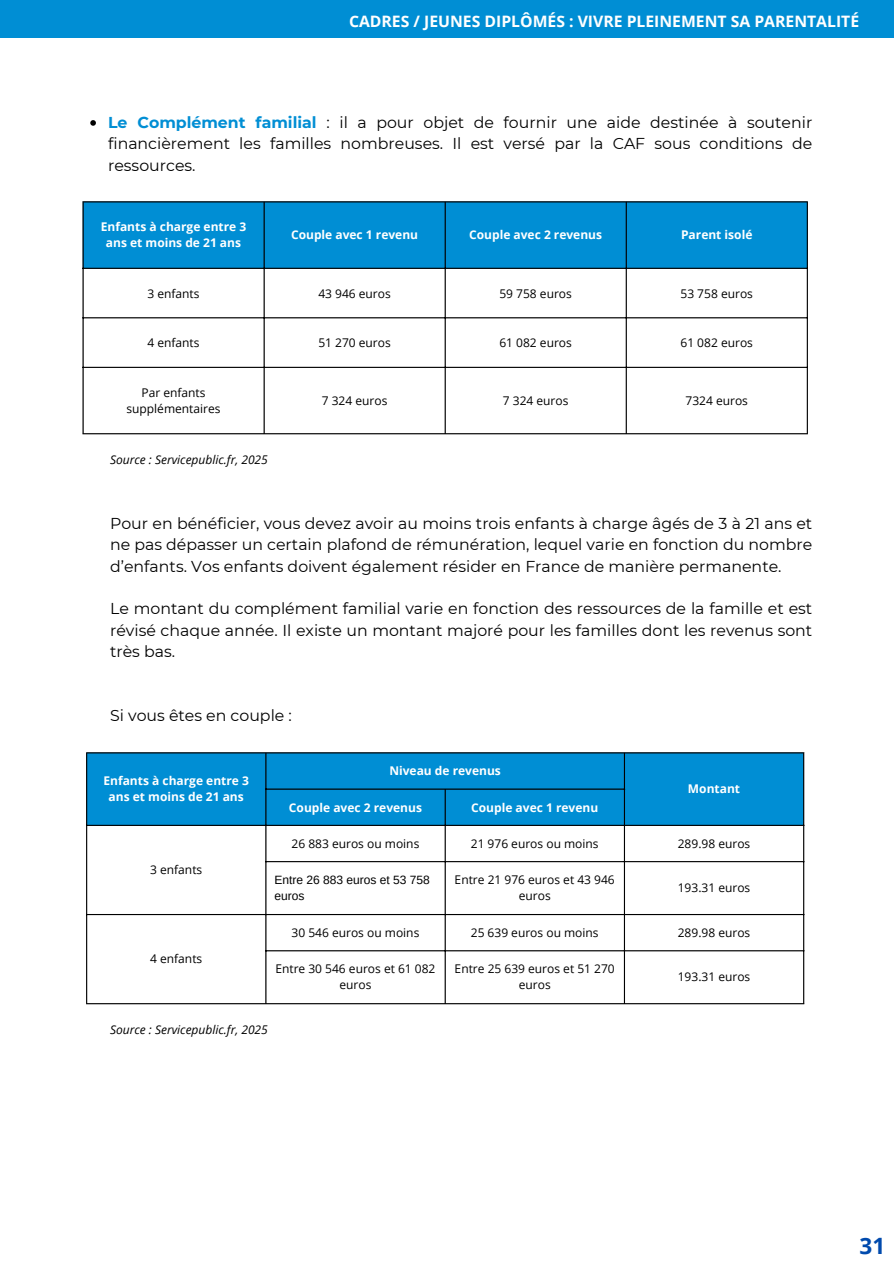
<style>
.page{position:relative;width:894px;height:1264px;background:#fff}
.page>*{position:absolute;margin:0;border:0;box-sizing:border-box;transform-origin:0 0}
.t1{font:700 22.5px "Open Sans";color:#004aad}
.t2{font:15.75px/21.3px "Montserrat";color:#000;text-align:justify}
.t3{font:700 15.75px "Open Sans";color:#fff}
.t4{font:12px/16px "Open Sans";color:#000;text-align:center}
.t5{font:700 12px/16px "Open Sans";color:#fff;text-align:center}
.t6{font:italic 12px "Open Sans";color:#000}
.t7{font:12px/16px "Arimo";color:#000}
.s1{font-weight:700;color:#008ed4}
</style>
<div class="page">
<div style="left:0;top:0;width:893px;height:38px;background:#008ed4"></div>
<div style="left:84px;top:202px;width:722px;height:66px;background:#008ed4"></div>
<hr style="left:82px;top:202px;width:2px;height:231px;background:#000">
<hr style="left:263px;top:202px;width:1px;height:231px;background:#000">
<hr style="left:444px;top:202px;width:1px;height:231px;background:#000">
<hr style="left:625px;top:202px;width:1px;height:231px;background:#000">
<hr style="left:806px;top:202px;width:1px;height:231px;background:#000">
<hr style="left:82px;top:201px;width:725px;height:1px;background:#000">
<hr style="left:82px;top:268px;width:725px;height:1px;background:#000">
<hr style="left:82px;top:317px;width:725px;height:1px;background:#000">
<hr style="left:82px;top:367px;width:725px;height:1px;background:#000">
<hr style="left:82px;top:433px;width:725px;height:1px;background:#000">
<div style="left:87px;top:753px;width:715px;height:71px;background:#008ed4"></div>
<hr style="left:86px;top:753px;width:1px;height:250px;background:#000">
<hr style="left:265px;top:753px;width:1px;height:250px;background:#000">
<hr style="left:444px;top:789px;width:1px;height:214px;background:#000">
<hr style="left:623px;top:753px;width:2px;height:250px;background:#000">
<hr style="left:802px;top:753px;width:2px;height:250px;background:#000">
<hr style="left:86px;top:752px;width:718px;height:1px;background:#000">
<hr style="left:265px;top:788px;width:360px;height:1px;background:#000">
<hr style="left:86px;top:824px;width:718px;height:2px;background:#000">
<hr style="left:265px;top:861px;width:539px;height:1px;background:#000">
<hr style="left:86px;top:914px;width:718px;height:1px;background:#000">
<hr style="left:265px;top:950px;width:539px;height:1px;background:#000">
<hr style="left:86px;top:1003px;width:718px;height:1px;background:#000">
<svg style="left:90px;top:120px;width:6px;height:6px"></svg>
<p class="t3" style="left:349px;top:10px;width:511px">CADRES / JEUNES DIPLÔMÉS : VIVRE PLEINEMENT SA PARENTALITÉ</p>
<p class="t2" style="left:108px;top:112px;width:705px"><span class="s1">Le Complément familial</span> : il a pour objet de fournir une aide destinée à soutenir financièrement les familles nombreuses. Il est versé par la CAF sous conditions de ressources.</p>
<h2 class="t5" style="left:101px;top:218px;width:147px">Enfants à charge entre 3 ans et moins de 21 ans</h2>
<p class="t5" style="left:291px;top:226px;width:128px">Couple avec 1 revenu</p>
<p class="t5" style="left:469px;top:226px;width:134px">Couple avec 2 revenus</p>
<p class="t5" style="left:681px;top:226px;width:73px">Parent isolé</p>
<p class="t4" style="left:147px;top:285px;width:54px">3 enfants</p>
<p class="t4" style="left:318px;top:285px;width:74px">43 946 euros</p>
<p class="t4" style="left:499px;top:285px;width:74px">59 758 euros</p>
<p class="t4" style="left:680px;top:285px;width:74px">53 758 euros</p>
<p class="t4" style="left:147px;top:334px;width:54px">4 enfants</p>
<p class="t4" style="left:318px;top:334px;width:74px">51 270 euros</p>
<p class="t4" style="left:499px;top:334px;width:74px">61 082 euros</p>
<p class="t4" style="left:680px;top:334px;width:74px">61 082 euros</p>
<p class="t4" style="left:126px;top:384px;width:96px">Par enfants supplémentaires</p>
<p class="t4" style="left:322px;top:392px;width:67px">7 324 euros</p>
<p class="t4" style="left:502px;top:392px;width:67px">7 324 euros</p>
<p class="t4" style="left:685px;top:392px;width:64px">7324 euros</p>
<p class="t6" style="left:110px;top:451px;width:159px">Source : Servicepublic.fr, 2025</p>
<p class="t2" style="left:110px;top:512px;width:703px">Pour en bénéficier, vous devez avoir au moins trois enfants à charge âgés de 3 à 21 ans et ne pas dépasser un certain plafond de rémunération, lequel varie en fonction du nombre d’enfants. Vos enfants doivent également résider en France de manière permanente.</p>
<p class="t2" style="left:110px;top:598px;width:703px">Le montant du complément familial varie en fonction des ressources de la famille et est révisé chaque année. Il existe un montant majoré pour les familles dont les revenus sont très bas.</p>
<p class="t2" style="left:110px;top:705px;width:183px">Si vous êtes en couple :</p>
<p class="t5" style="left:103px;top:772px;width:147px">Enfants à charge entre 3 ans et moins de 21 ans</p>
<p class="t5" style="left:389px;top:762px;width:113px">Niveau de revenus</p>
<h3 class="t5" style="left:289px;top:798px;width:134px">Couple avec 2 revenus</h3>
<h3 class="t5" style="left:471px;top:798px;width:128px">Couple avec 1 revenu</h3>
<p class="t5" style="left:687px;top:780px;width:54px">Montant</p>
<h3 class="t4" style="left:150px;top:861px;width:54px">3 enfants</h3>
<p class="t4" style="left:150px;top:950px;width:54px">4 enfants</p>
<p class="t4" style="left:291px;top:835px;width:129px">26 883 euros ou moins</p>
<p class="t4" style="left:470px;top:835px;width:129px">21 976 euros ou moins</p>
<p class="t4" style="left:677px;top:835px;width:74px">289.98 euros</p>
<p class="t7" style="left:274px;top:871px;width:157px">Entre 26 883 euros et 53 758 euros</p>
<p class="t4" style="left:454px;top:871px;width:161px">Entre 21 976 euros et 43 946 euros</p>
<p class="t4" style="left:677px;top:879px;width:74px">193.31 euros</p>
<p class="t4" style="left:291px;top:924px;width:129px">30 546 euros ou moins</p>
<p class="t4" style="left:470px;top:924px;width:129px">25 639 euros ou moins</p>
<p class="t4" style="left:677px;top:924px;width:74px">289.98 euros</p>
<p class="t4" style="left:275px;top:960px;width:161px">Entre 30 546 euros et 61 082 euros</p>
<p class="t4" style="left:454px;top:960px;width:161px">Entre 25 639 euros et 51 270 euros</p>
<p class="t4" style="left:677px;top:968px;width:74px">193.31 euros</p>
<p class="t6" style="left:110px;top:1021px;width:159px">Source : Servicepublic.fr, 2025</p>
<h1 class="t1" style="left:859px;top:1229px;width:27px">31</h1>
</div>
